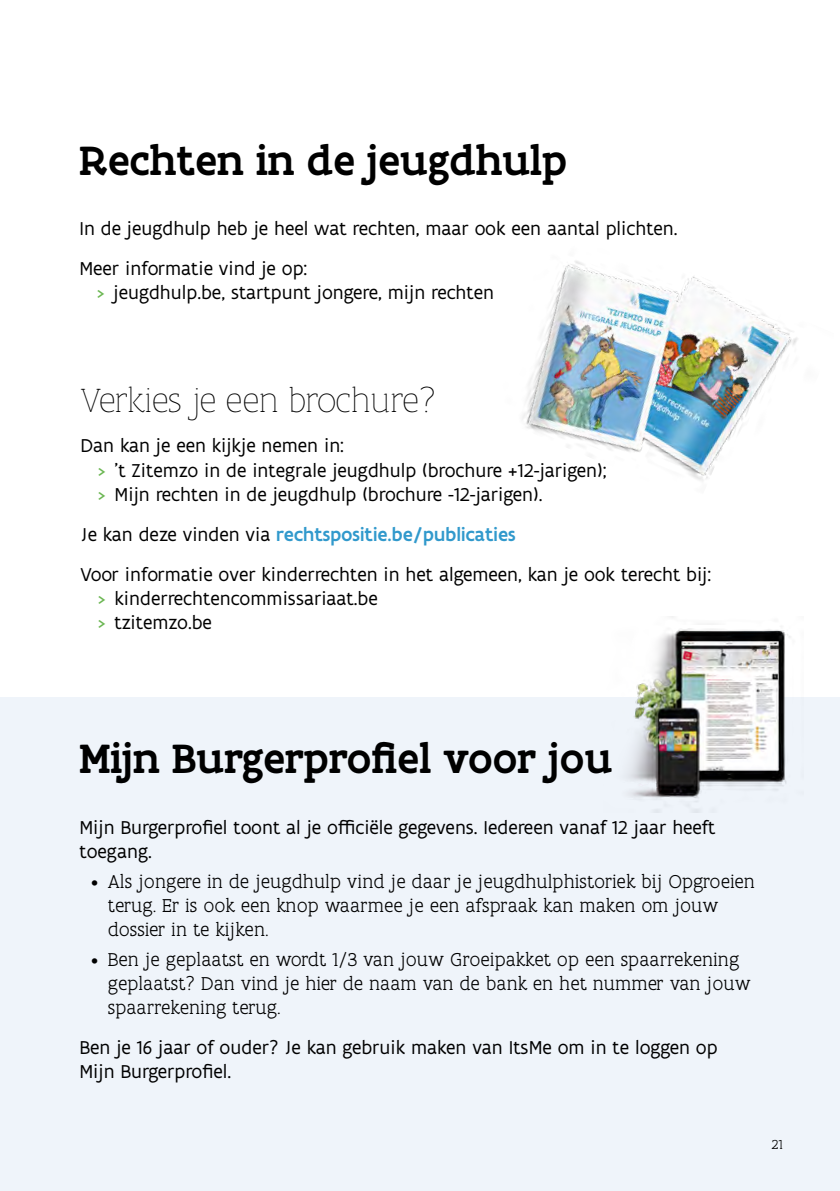
<style>
.page{position:relative;width:840px;height:1191px;background:#fff}
.page>*{position:absolute;margin:0;border:0;box-sizing:border-box;transform-origin:0 0}
.t1{font:500 44px "Flanders Art Serif";color:#000}
.t2{font:100 36px "Flanders Art Serif";letter-spacing:-.01em;color:#000}
.t3{font:20px/24.2px "Flanders Art Sans";color:#000}
.t4{font:300 20px/24px "Flanders Art Serif";color:#000}
.t5{font:300 14px "Flanders Art Serif";color:#000}
.s1{color:#6ab651}
.s2{font-weight:500;color:#3199cc}
</style>
<div class="page">
<img style="left:522px;top:261px;width:276px;height:220px">
<div style="left:0;top:697px;width:839px;height:494px;background:#eff4fa"></div>
<img style="left:627px;top:617px;width:164px;height:195px">
<h1 class="t1" style="left:79px;top:132px;width:489px">Rechten in de jeugdhulp</h1>
<p class="t3" style="left:79px;top:209px;width:599px;line-height:39.8px">In de jeugdhulp heb je heel wat rechten, maar ook een aantal plichten.<br>Meer informatie vind je op:</p>
<p class="t3" style="left:96px;top:281px;width:399px"><span class="s1">&gt;</span> jeugdhulp.be, startpunt jongere, mijn rechten</p>
<h2 class="t2" style="left:81px;top:381px;width:357px">Verkies je een brochure?</h2>
<p class="t3" style="left:98px;top:434px;width:510px;text-indent:-17px">Dan kan je een kijkje nemen in:<br><span class="s1">&gt;</span> ’t Zitemzo in de integrale jeugdhulp (brochure +12-jarigen); <span class="s1">&gt;</span> Mijn rechten in de jeugdhulp (brochure -12-jarigen).</p>
<p class="t3" style="left:81px;top:514px;width:631px;line-height:39.8px">Je kan deze vinden via <span class="s2">rechtspositie.be/publicaties<br></span>Voor informatie over kinderrechten in het algemeen, kan je ook terecht bij:</p>
<p class="t3" style="left:98px;top:586px;width:281px"><span class="s1">&gt;</span> kinderrechtencommissariaat.be <span class="s1">&gt;</span> tzitemzo.be</p>
<h1 class="t1" style="left:79px;top:730px;width:534px">Mijn Burgerprofiel voor jou</h1>
<p class="t3" style="left:79px;top:816px;width:637px">Mijn Burgerprofiel toont al je officiële gegevens. Iedereen vanaf 12 jaar heeft toegang.</p>
<p class="t4" style="left:108px;top:870px;width:648px;text-indent:-17px">• Als jongere in de jeugdhulp vind je daar je jeugdhulphistoriek bij Opgroeien terug. Er is ook een knop waarmee je een afspraak kan maken om jouw dossier in te kijken.</p>
<p class="t4" style="left:108px;top:947px;width:644px;text-indent:-17px">• Ben je geplaatst en wordt 1/3 van jouw Groeipakket op een spaarrekening geplaatst? Dan vind je hier de naam van de bank en het nummer van jouw spaarrekening terug.</p>
<p class="t3" style="left:79px;top:1035px;width:639px">Ben je 16 jaar of ouder? Je kan gebruik maken van ItsMe om in te loggen op<br>Mijn Burgerprofiel.</p>
<p class="t5" style="left:771px;top:1136px;width:13px">21</p>
</div>
